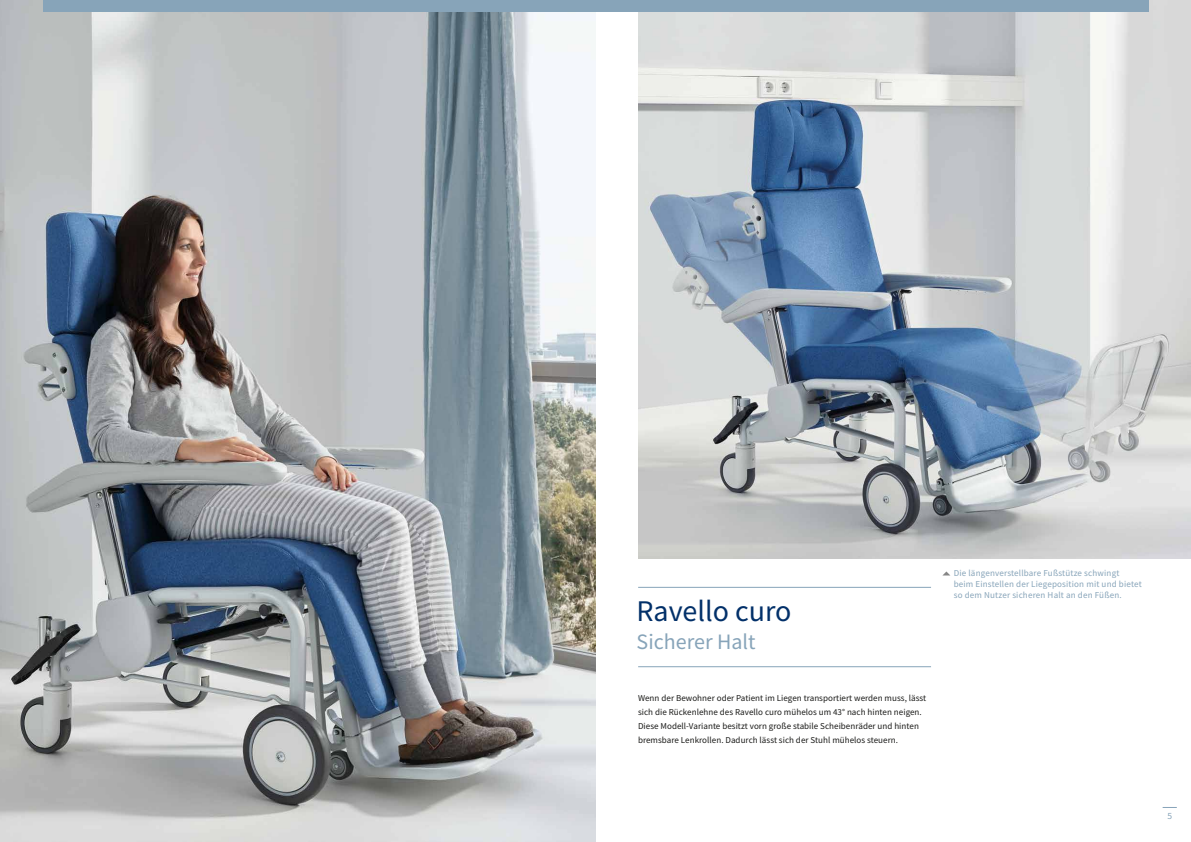
<style>
.page{position:relative;width:1191px;height:842px;background:#fff}
.page>*{position:absolute;margin:0;border:0;box-sizing:border-box;transform-origin:0 0}
.t1{font:30px "Source Sans Pro";color:#023069}
.t2{font:22px "Source Sans Pro";color:#87a4b9}
.t3{font:9.5px "Source Sans Pro";color:#87a4b9}
.t4{font:9px/14px "Source Sans Pro";letter-spacing:.005em;color:#1a1a18}
.t5{font:9px/11.3px "Source Sans Pro";letter-spacing:.02em;color:#87a4b9}
</style>
<div class="page">
<svg style="left:1162px;top:807px;width:14px;height:1px"></svg>
<img style="left:0;top:0;width:595px;height:842px">
<img style="left:638px;top:0;width:553px;height:558px">
<div style="left:43px;top:0;width:1105px;height:11px;background:#87a4b9"></div>
<hr style="left:638px;top:587px;width:293px;height:1px;background:#87a4b9">
<hr style="left:638px;top:666px;width:293px;height:1px;background:#87a4b9">
<svg style="left:943px;top:571px;width:7px;height:4px"></svg>
<h1 class="t1" style="left:636px;top:592px;width:156px">Ravello curo</h1>
<h2 class="t2" style="left:636px;top:628px;width:120px">Sicherer Halt</h2>
<p class="t4" style="left:638px;top:691px;width:290px">Wenn der Bewohner oder Patient im Liegen transportiert werden muss, lässt sich die Rückenlehne des Ravello curo mühelos um 43° nach hinten neigen.<br>Diese Modell-Variante besitzt vorn große stabile Scheibenräder und hinten bremsbare Lenkrollen. Dadurch lässt sich der Stuhl mühelos steuern.</p>
<p class="t5" style="left:953px;top:567px;width:189px">Die längenverstellbare Fußstütze schwingt<br>beim Einstellen der Liegeposition mit und bietet so dem Nutzer sicheren Halt an den Füßen.</p>
<p class="t3" style="left:1167px;top:810px;width:6px">5</p>
</div>
